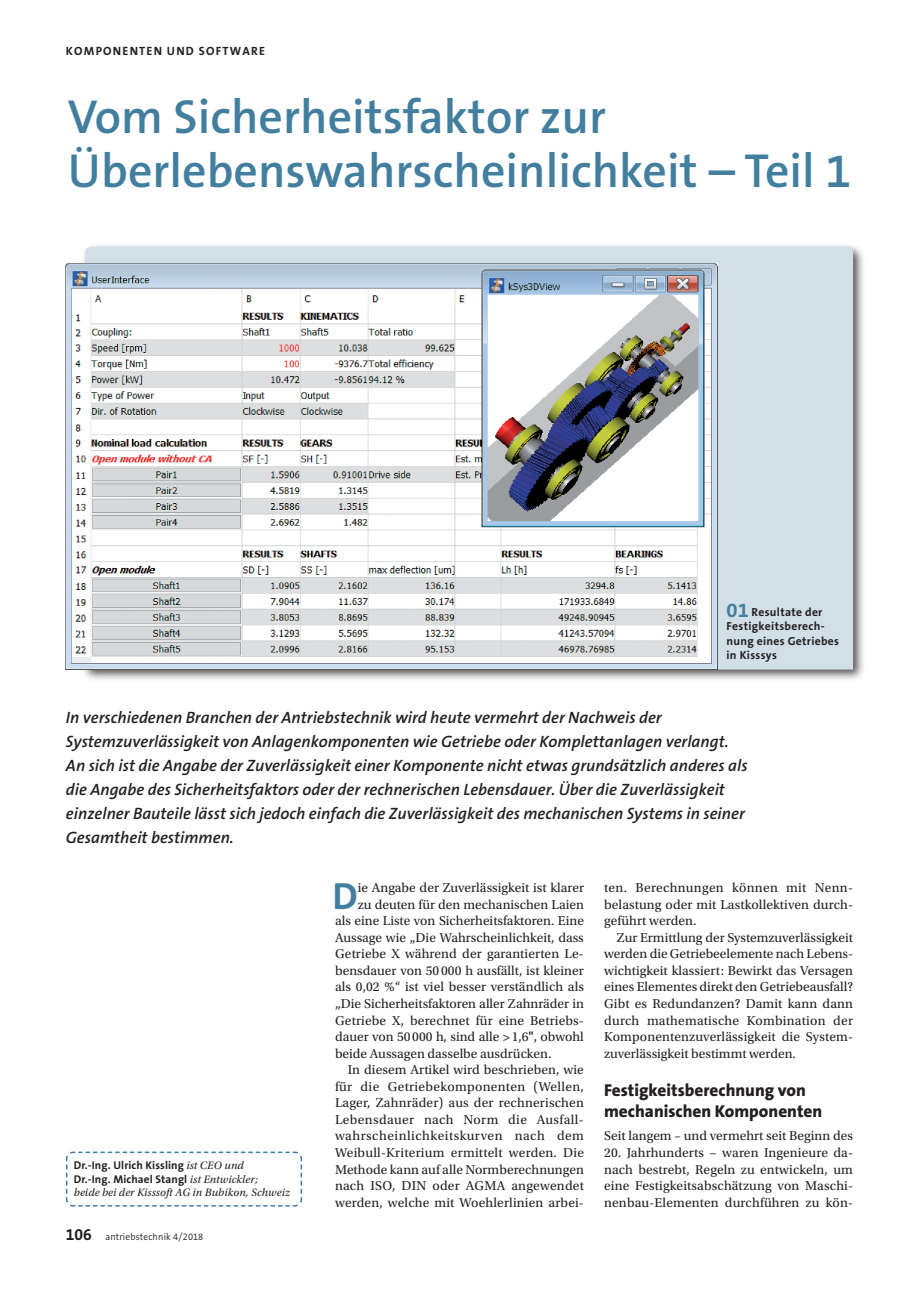
<style>
.page{position:relative;width:919px;height:1289px;background:#fff}
.page>*{position:absolute;margin:0;border:0;box-sizing:border-box;transform-origin:0 0}
.Headline_2_zeilig{font:600 48px/54px "The Sans B6";color:#427f9f}
.Grundschrift_9_pt{font:700 37.95px "The Sans B7";color:#427f9f}
.Zwischentitel_2_zeil{font:800 17.25px/21px "The Sans B8";color:#231f20}
.Vorspann{font:italic 600 16.5px/24px "The Sans B6";color:#231f20}
.t1{font:700 16.5px "The Sans B7";color:#231f20;scale:.95 1}
.Grundschrift_9_pt_Ei{font:13.5px/16.5px "Utopia Std";letter-spacing:.01em;color:#231f20;text-align:justify}
.Grundschrift_9_pt-2{font:13.5px/16.5px "Utopia Std";color:#231f20;text-align:justify}
.Rubrizierungsebene{font:700 12px "The Sans B7";letter-spacing:.1em;color:#231f20}
.Bildunterschrift{font:700 11.7px/14.2px "The Sans B7";letter-spacing:.025em;color:#231f20}
.Autoren_Hinweis{font:italic 11.25px/13.5px "Utopia Std";letter-spacing:.01em;color:#231f20}
.t2{font:300 9.75px "The Sans B4";letter-spacing:.02em;color:#231f20;scale:.95 1}
.s1{font-size:20.25px;color:#427f9f}
.s2{font-family:"The Sans B6";font-weight:600}
.s3{font-family:"The Sans B7";font-weight:700;font-style:normal}
</style>
<div class="page">
<div style="left:81px;top:242px;width:784px;height:440px;background:#231f20;opacity:.75"></div>
<div style="left:85px;top:247px;width:768px;height:422px;background:#d2dfe7"></div>
<svg style="left:65px;top:1151px;width:238px;height:56px"></svg>
<img style="left:66px;top:263px;width:651px;height:406px">
<p class="Rubrizierungsebene" style="left:66px;top:45px;width:201px">KOMPONENTEN UND SOFTWARE</p>
<p class="Headline_2_zeilig" style="left:68px;top:92px;width:785px">Vom Sicherheitsfaktor zur<br>Überlebenswahrscheinlichkeit – Teil 1</p>
<p class="Bildunterschrift" style="left:726px;top:605px;width:114px"><span class="s1">01</span> Resultate der<br>Festigkeitsberech&shy;nung eines Getriebes in Kisssys</p>
<p class="Vorspann" style="left:66px;top:706px;width:683px">In verschiedenen Branchen der Antriebstechnik wird heute vermehrt der Nachweis der Systemzuverlässigkeit von Anlagenkomponenten wie Getriebe oder Komplettanlagen verlangt.<br>An sich ist die Angabe der Zuverlässigkeit einer Komponente nicht etwas grundsätzlich anderes als die Angabe des Sicherheitsfaktors oder der rechnerischen Lebensdauer. Über die Zuverlässigkeit einzelner Bauteile lässt sich jedoch einfach die Zuverlässigkeit des mechanischen Systems in seiner Gesamtheit bestimmen.</p>
<p class="Grundschrift_9_pt" style="left:332px;top:875px;width:27px">D</p>
<p class="Grundschrift_9_pt-2" style="left:358px;top:879px;width:228px">ie Angabe der Zuverlässigkeit ist klarer</p>
<p class="Grundschrift_9_pt_Ei" style="left:604px;top:879px;width:250px">ten. Berechnungen können mit Nenn&shy;belastung oder mit Lastkollektiven durch&shy;geführt werden.</p>
<p class="Grundschrift_9_pt_Ei" style="left:604px;top:929px;width:250px;text-indent:13px">Zur Ermittlung der Systemzuverlässigkeit werden die Getriebeelemente nach Lebens&shy;wichtigkeit klassiert: Bewirkt das Versagen eines Elementes direkt den Getriebeausfall?<br>Gibt es Redundanzen? Damit kann dann durch mathematische Kombination der Komponentenzuverlässigkeit die System&shy;zuverlässigkeit bestimmt werden.</p>
<p class="Zwischentitel_2_zeil" style="left:604px;top:1080px;width:220px">Festigkeitsberechnung von mechanischen Komponenten</p>
<p class="Grundschrift_9_pt-2" style="left:604px;top:1127px;width:250px">Seit langem – und vermehrt seit Beginn des</p>
<p class="Grundschrift_9_pt-2" style="left:604px;top:1144px;width:250px">20. Jahrhunderts − waren Ingenieure da&shy;nach bestrebt, Regeln zu entwickeln, um eine Festigkeitsabschätzung von Maschi&shy;nenbau-Elementen durchführen zu kön-</p>
<p class="Grundschrift_9_pt-2" style="left:358px;top:896px;width:228px">zu deuten für den mechanischen Laien</p>
<p class="Grundschrift_9_pt-2" style="left:335px;top:912px;width:250px">als eine Liste von Sicherheitsfaktoren. Eine</p>
<p class="Grundschrift_9_pt-2" style="left:335px;top:929px;width:250px">Aussage wie „Die Wahrscheinlichkeit, dass</p>
<p class="Grundschrift_9_pt-2" style="left:335px;top:946px;width:250px">Getriebe X während der garantierten Le-</p>
<p class="Grundschrift_9_pt-2" style="left:335px;top:962px;width:250px">bensdauer von 50 000 h ausfällt, ist kleiner</p>
<p class="Grundschrift_9_pt-2" style="left:335px;top:979px;width:250px">als 0,02 %“ ist viel besser verständlich als</p>
<p class="Grundschrift_9_pt-2" style="left:335px;top:995px;width:250px">„Die Sicherheitsfaktoren aller Zahnräder in</p>
<p class="Grundschrift_9_pt-2" style="left:335px;top:1012px;width:250px">Getriebe X, berechnet für eine Betriebs-</p>
<p class="Grundschrift_9_pt-2" style="left:335px;top:1028px;width:250px">dauer von 50 000 h, sind alle &gt;1,6<span class="s2">"</span>, obwohl</p>
<p class="Grundschrift_9_pt-2" style="left:335px;top:1045px;width:218px">beide Aussagen dasselbe ausdrücken.</p>
<p class="Grundschrift_9_pt_Ei" style="left:335px;top:1061px;width:250px;text-indent:13px">In diesem Artikel wird beschrieben, wie für die Getriebekomponenten (Wellen, Lager, Zahnräder) aus der rechnerischen Lebensdauer nach Norm die Ausfall&shy;wahrscheinlichkeitskurven nach dem Weibull-Kriterium ermittelt werden. Die Methode kann auf alle Normberechnungen nach ISO, DIN oder AGMA angewendet werden, welche mit Woehlerlinien arbei-</p>
<p class="Autoren_Hinweis" style="left:74px;top:1158px;width:217px"><span class="s3">Dr.-Ing. Ulrich Kissling</span> ist CEO und<br><span class="s3">Dr.-Ing. Michael Stangl</span> ist Entwickler;<br>beide bei der Kisssoft AG in Bubikon, Schweiz</p>
<p class="t1" style="left:66px;top:1225px;width:29px">106</p>
<p class="t2" style="left:105px;top:1231px;width:105px">antriebstechnik 4/2018</p>
</div>
